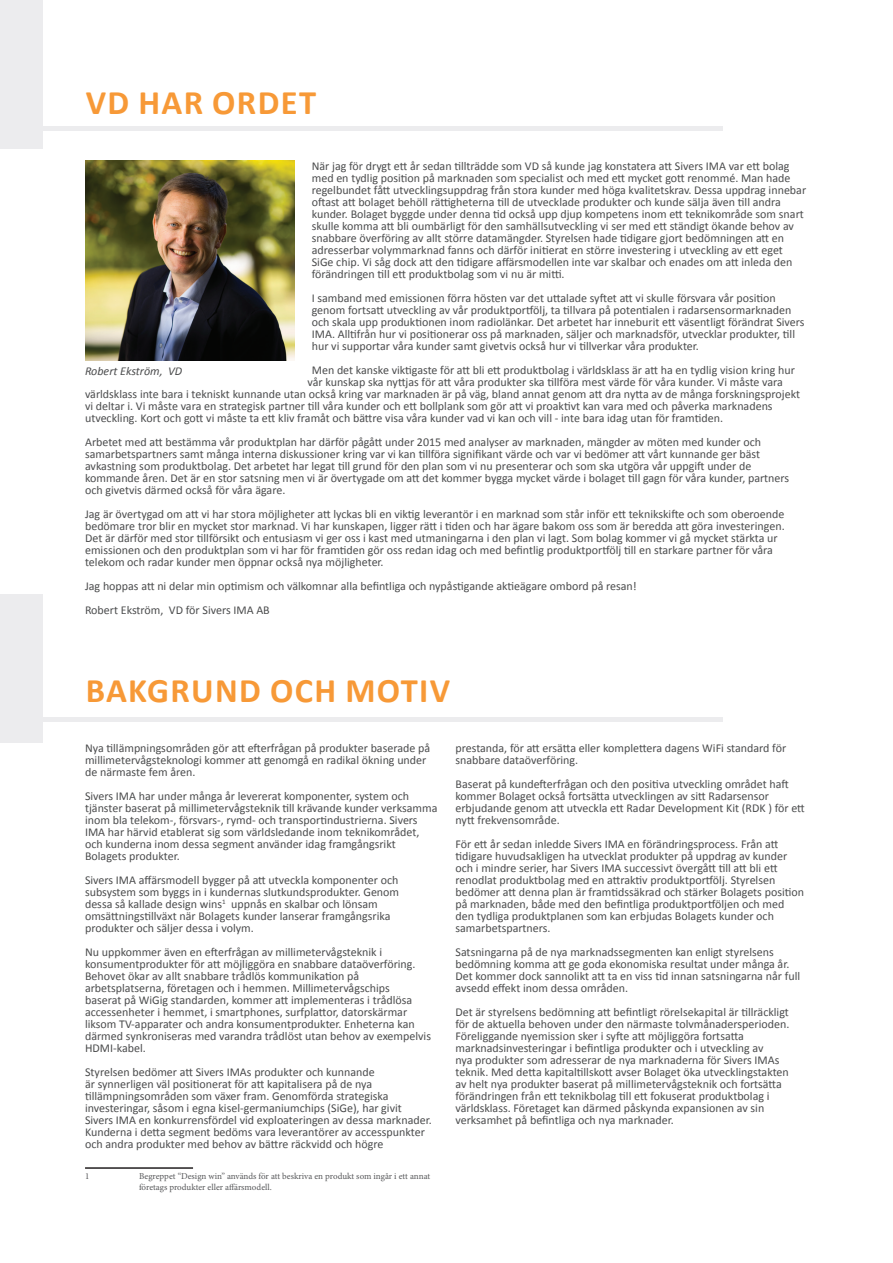
<style>
.page{position:relative;width:893px;height:1263px;background:#fff}
.page>*{position:absolute;margin:0;border:0;box-sizing:border-box;transform-origin:0 0}
.t1{font:700 34.5px "Calibri";color:#f79937}
.t2{font:12px/12px "Calibri";color:#4b4c4d}
.t3{font:italic 12px "Calibri";color:#4b4c4d}
.t4{font:9px/10.8px "Minion Pro";color:#57585a}
</style>
<div class="page">
<hr style="left:85px;top:1167px;width:108px;height:2px;background:#231f20">
<div style="left:0;top:0;width:43px;height:149px;background:#ececee"></div>
<div style="left:0;top:126px;width:723px;height:5px;background:#ececee"></div>
<img style="left:85px;top:161px;width:210px;height:199px">
<div style="left:0;top:594px;width:43px;height:149px;background:#ececee"></div>
<div style="left:0;top:717px;width:723px;height:5px;background:#ececee"></div>
<h1 class="t1" style="left:86px;top:81px;width:149px">VD HAR ORDET</h1>
<p class="t2" style="left:312px;top:160px;width:496px">När jag för drygt ett år sedan tillträdde som VD så kunde jag konstatera att Sivers IMA var ett bolag med en tydlig position på marknaden som specialist och med ett mycket gott renommé. Man hade regelbundet fått utvecklingsuppdrag från stora kunder med höga kvalitetskrav. Dessa uppdrag innebar oftast att bolaget behöll rättigheterna till de utvecklade produkter och kunde sälja även till andra kunder. Bolaget byggde under denna tid också upp djup kompetens inom ett teknikområde som snart skulle komma att bli oumbärligt för den samhällsutveckling vi ser med ett ständigt ökande behov av snabbare överföring av allt större datamängder. Styrelsen hade tidigare gjort bedömningen att en adresserbar volymmarknad fanns och därför initierat en större investering i utveckling av ett eget SiGe chip. Vi såg dock att den tidigare affärsmodellen inte var skalbar och enades om att inleda den förändringen till ett produktbolag som vi nu är mitti.</p>
<p class="t2" style="left:312px;top:292px;width:494px">I samband med emissionen förra hösten var det uttalade syftet att vi skulle försvara vår position genom fortsatt utveckling av vår produktportfölj, ta tillvara på potentialen i radarsensormarknaden och skala upp produktionen inom radiolänkar. Det arbetet har inneburit ett väsentligt förändrat Sivers IMA. Alltifrån hur vi positionerar oss på marknaden, säljer och marknadsför, utvecklar produkter, till hur vi supportar våra kunder samt givetvis också hur vi tillverkar våra produkter.</p>
<p class="t2" style="left:312px;top:364px;width:485px">Men det kanske viktigaste för att bli ett produktbolag i världsklass är att ha en tydlig vision kring hur</p>
<p class="t2" style="left:307px;top:376px;width:477px">vår kunskap ska nyttjas för att våra produkter ska tillföra mest värde för våra kunder. Vi måste vara</p>
<p class="t2" style="left:85px;top:388px;width:716px">världsklass inte bara i tekniskt kunnande utan också kring var marknaden är på väg, bland annat genom att dra nytta av de många forskningsprojekt</p>
<p class="t2" style="left:85px;top:400px;width:689px">vi deltar i. Vi måste vara en strategisk partner till våra kunder och ett bollplank som gör att vi proaktivt kan vara med och påverka marknadens</p>
<p class="t2" style="left:85px;top:412px;width:639px">utveckling. Kort och gott vi måste ta ett kliv framåt och bättre visa våra kunder vad vi kan och vill - inte bara idag utan för framtiden.</p>
<p class="t2" style="left:85px;top:436px;width:706px">Arbetet med att bestämma vår produktplan har därför pågått under 2015 med analyser av marknaden, mängder av möten med kunder och samarbetspartners samt många interna diskussioner kring var vi kan tillföra signifikant värde och var vi bedömer att vårt kunnande ger bäst avkastning som produktbolag. Det arbetet har legat till grund för den plan som vi nu presenterar och som ska utgöra vår uppgift under de kommande åren. Det är en stor satsning men vi är övertygade om att det kommer bygga mycket värde i bolaget till gagn för våra kunder, partners och givetvis därmed också för våra ägare.</p>
<p class="t2" style="left:85px;top:508px;width:701px">Jag är övertygad om att vi har stora möjligheter att lyckas bli en viktig leverantör i en marknad som står inför ett teknikskifte och som oberoende bedömare tror blir en mycket stor marknad. Vi har kunskapen, ligger rätt i tiden och har ägare bakom oss som är beredda att göra investeringen.<br>Det är därför med stor tillförsikt och entusiasm vi ger oss i kast med utmaningarna i den plan vi lagt. Som bolag kommer vi gå mycket stärkta ur emissionen och den produktplan som vi har för framtiden gör oss redan idag och med befintlig produktportfölj till en starkare partner för våra telekom och radar kunder men öppnar också nya möjligheter.</p>
<p class="t2" style="left:85px;top:574px;width:553px;line-height:24px">Jag hoppas att ni delar min optimism och välkomnar alla befintliga och nypåstigande aktieägare ombord på resan!<br>Robert Ekström, VD för Sivers IMA AB</p>
<p class="t3" style="left:85px;top:363px;width:99px">Robert Ekström, VD</p>
<h1 class="t1" style="left:86px;top:668px;width:23px">BAKGRUND</h1>
<h1 class="t1" style="left:270px;top:668px;width:100px">OC H MOT</h1>
<h1 class="t1" style="left:419px;top:668px;width:32px">IV</h1>
<p class="t2" style="left:85px;top:742px;width:347px">Nya tillämpningsområden gör att efterfrågan på produkter baserade på millimetervågsteknologi kommer att genomgå en radikal ökning under de närmaste fem åren.</p>
<p class="t2" style="left:85px;top:790px;width:354px">Sivers IMA har under många år levererat komponenter, system och tjänster baserat på millimetervågsteknik till krävande kunder verksamma inom bla telekom-, försvars-, rymd- och transportindustrierna. Sivers IMA har härvid etablerat sig som världsledande inom teknikområdet, och kunderna inom dessa segment använder idag framgångsrikt Bolagets produkter.</p>
<p class="t2" style="left:85px;top:874px;width:316px">Sivers IMA affärsmodell bygger på att utveckla komponenter och subsystem som byggs in i kundernas slutkundsprodukter. Genom dessa så kallade design wins<sup>1</sup> uppnås en skalbar och lönsam omsättningstillväxt när Bolagets kunder lanserar framgångsrika produkter och säljer dessa i volym.</p>
<p class="t2" style="left:85px;top:946px;width:347px">Nu uppkommer även en efterfrågan av millimetervågsteknik i konsumentprodukter för att möjliggöra en snabbare dataöverföring.<br>Behovet ökar av allt snabbare trådlös kommunikation på arbetsplatserna, företagen och i hemmen. Millimetervågschips<br>baserat på WiGig standarden, kommer att implementeras i trådlösa accessenheter i hemmet, i smartphones, surfplattor, datorskärmar liksom TV-apparater och andra konsumentprodukter. Enheterna kan därmed synkroniseras med varandra trådlöst utan behov av exempelvis HDMI-kabel.</p>
<p class="t2" style="left:85px;top:1066px;width:348px">Styrelsen bedömer att Sivers IMAs produkter och kunnande<br>är synnerligen väl positionerat för att kapitalisera på de nya tillämpningsområden som växer fram. Genomförda strategiska investeringar, såsom i egna kisel-germaniumchips (SiGe), har givit Sivers IMA en konkurrensfördel vid exploateringen av dessa marknader.<br>Kunderna i detta segment bedöms vara leverantörer av accesspunkter och andra produkter med behov av bättre räckvidd och högre</p>
<p class="t4" style="left:85px;top:1170px;width:6px">1</p>
<p class="t4" style="left:139px;top:1170px;width:293px">Begreppet “Design win” används för att beskriva en produkt som ingår i ett annat företags produkter eller affärsmodell.</p>
<p class="t2" style="left:455px;top:742px;width:332px">prestanda, för att ersätta eller komplettera dagens WiFi standard för snabbare dataöverföring.</p>
<p class="t2" style="left:455px;top:778px;width:351px">Baserat på kundefterfrågan och den positiva utveckling området haft kommer Bolaget också fortsätta utvecklingen av sitt Radarsensor erbjudande genom att utveckla ett Radar Development Kit (RDK ) för ett nytt frekvensområde.</p>
<p class="t2" style="left:455px;top:838px;width:350px">För ett år sedan inledde Sivers IMA en förändringsprocess. Från att tidigare huvudsakligen ha utvecklat produkter på uppdrag av kunder och i mindre serier, har Sivers IMA successivt övergått till att bli ett renodlat produktbolag med en attraktiv produktportfölj. Styrelsen bedömer att denna plan är framtidssäkrad och stärker Bolagets position på marknaden, både med den befintliga produktportföljen och med den tydliga produktplanen som kan erbjudas Bolagets kunder och samarbetspartners.</p>
<p class="t2" style="left:455px;top:946px;width:346px">Satsningarna på de nya marknadssegmenten kan enligt styrelsens bedömning komma att ge goda ekonomiska resultat under många år.<br>Det kommer dock sannolikt att ta en viss tid innan satsningarna når full avsedd effekt inom dessa områden.</p>
<p class="t2" style="left:455px;top:1006px;width:335px">Det är styrelsens bedömning att befintligt rörelsekapital är tillräckligt för de aktuella behoven under den närmaste tolvmånadersperioden.<br>Föreliggande nyemission sker i syfte att möjliggöra fortsatta marknadsinvesteringar i befintliga produkter och i utveckling av<br>nya produkter som adresserar de nya marknaderna för Sivers IMAs teknik. Med detta kapitaltillskott avser Bolaget öka utvecklingstakten av helt nya produkter baserat på millimetervågsteknik och fortsätta förändringen från ett teknikbolag till ett fokuserat produktbolag i världsklass. Företaget kan därmed påskynda expansionen av sin verksamhet på befintliga och nya marknader.</p>
</div>
